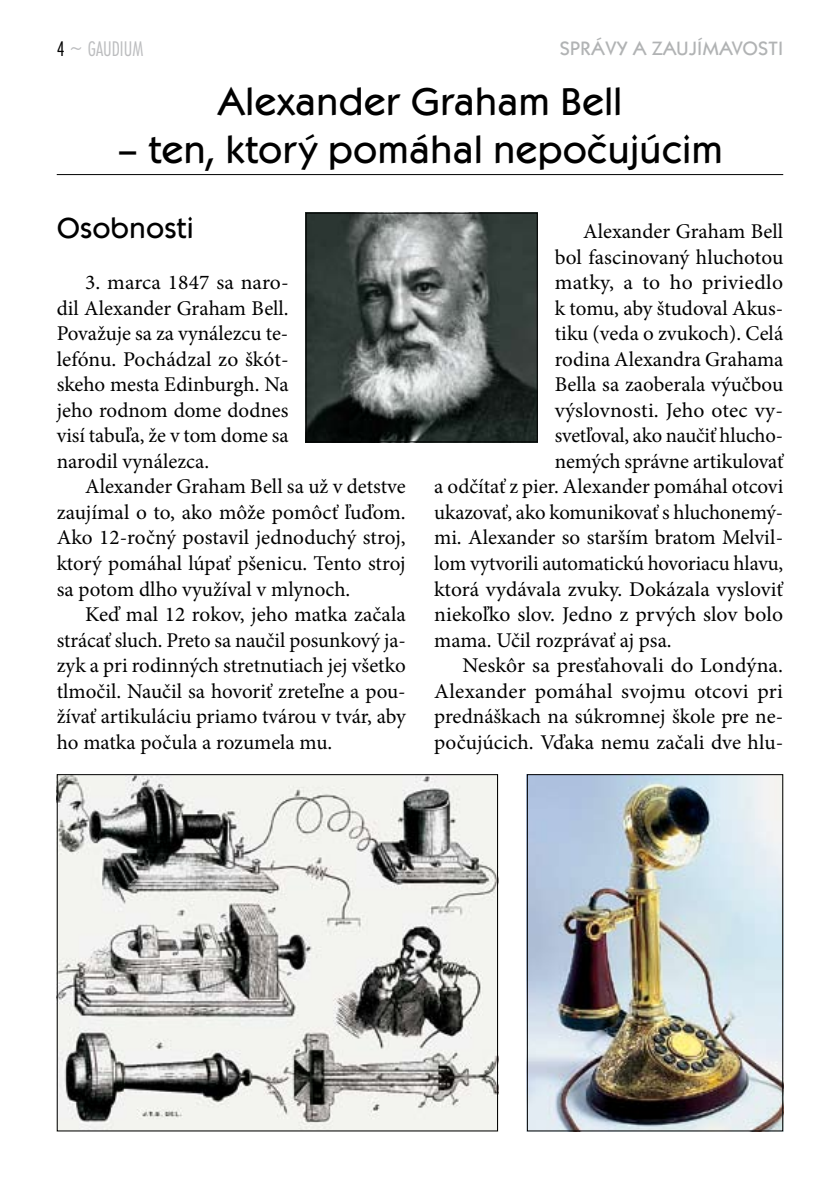
<style>
.page{position:relative;width:840px;height:1191px;background:#fff}
.page>*{position:absolute;margin:0;border:0;box-sizing:border-box;transform-origin:0 0}
.t1{font:500 40px "Kabel Itc TEE";color:#000}
.t2{font:500 30px "Kabel Itc TEE";color:#000}
.t3{font:22px "Futura TEE Ligh Cond";color:#bcbdbf}
.t4{font:21px/25.6px "Minion Pro";color:#000;text-align:justify}
.t5{font:500 20px "Kabel Itc TEE";color:#b1b3b4}
.s1{color:#000}
</style>
<div class="page">
<img style="left:307px;top:215px;width:228px;height:225px">
<div style="left:305px;top:213px;width:232px;height:229px;border:1px solid #000"></div>
<img style="left:528px;top:776px;width:252px;height:353px">
<div style="left:526px;top:774px;width:256px;height:357px;border:1px solid #000"></div>
<img style="left:59px;top:776px;width:436px;height:353px">
<div style="left:57px;top:774px;width:440px;height:357px;border:1px solid #000"></div>
<hr style="left:57px;top:174px;width:725px;height:1px;background:#000">
<p class="t3" style="left:57px;top:36px;width:88px"><span class="s1">4</span> ~ GAUDIUM</p>
<p class="t5" style="left:559px;top:36px;width:225px">Sp rávy a zauj ímavosti</p>
<h1 class="t1" style="left:217px;top:78px;width:406px">Alexander Graham Bell</h1>
<h1 class="t1" style="left:117px;top:126px;width:607px">– ten, ktorý pomáhal nepočujúcim</h1>
<h2 class="t2" style="left:57px;top:211px;width:138px">Osobnosti</h2>
<p class="t4" style="left:57px;top:270px;width:233px;text-indent:28px">3. marca 1847 sa naro&shy;dil Alexander Graham Bell.<br>Považuje sa za vynálezcu te&shy;lefónu. Pochádzal zo škót&shy;skeho mesta Edinburgh. Na jeho rodnom dome dodnes visí tabuľa, že v tom dome sa narodil vynálezca.</p>
<p class="t4" style="left:57px;top:474px;width:350px;text-indent:28px">Alexander Graham Bell sa už v detstve zaujímal o to, ako môže pomôcť ľuďom.<br>Ako 12-ročný postavil jednoduchý stroj, ktorý pomáhal lúpať pšenicu. Tento stroj sa potom dlho využíval v mlynoch.</p>
<p class="t4" style="left:57px;top:601px;width:350px;text-indent:28px">Keď mal 12 rokov, jeho matka začala strácať sluch. Preto sa naučil posunkový ja&shy;zyk a pri rodinných stretnutiach jej všetko tlmočil. Naučil sa hovoriť zreteľne a pou&shy;žívať artikuláciu priamo tvárou v tvár, aby ho matka počula a rozumela mu.</p>
<p class="t4" style="left:583px;top:219px;width:201px">Alexander Graham Bell</p>
<p class="t4" style="left:554px;top:244px;width:230px">bol fascinovaný hluchotou</p>
<p class="t4" style="left:554px;top:270px;width:230px">matky, a to ho priviedlo</p>
<p class="t4" style="left:554px;top:295px;width:230px">k tomu, aby študoval Akus-</p>
<p class="t4" style="left:554px;top:321px;width:230px">tiku (veda o zvukoch). Celá</p>
<p class="t4" style="left:554px;top:346px;width:230px">rodina Alexandra Grahama</p>
<p class="t4" style="left:554px;top:372px;width:230px">Bella sa zaoberala výučbou</p>
<p class="t4" style="left:554px;top:397px;width:230px">výslovnosti. Jeho otec vy-</p>
<p class="t4" style="left:554px;top:423px;width:229px">svetľoval, ako naučiť hlucho-</p>
<p class="t4" style="left:554px;top:448px;width:230px">nemých správne artikulovať</p>
<p class="t4" style="left:434px;top:474px;width:350px">a odčítať z pier. Alexander pomáhal otcovi</p>
<p class="t4" style="left:434px;top:499px;width:350px">ukazovať, ako komunikovať s hluchonemý-</p>
<p class="t4" style="left:434px;top:525px;width:350px">mi. Alexander so starším bratom Melvil-</p>
<p class="t4" style="left:434px;top:550px;width:350px">lom vytvorili automatickú hovoriacu hlavu,</p>
<p class="t4" style="left:434px;top:576px;width:350px">ktorá vydávala zvuky. Dokázala vysloviť</p>
<p class="t4" style="left:434px;top:601px;width:350px">niekoľko slov. Jedno z prvých slov bolo</p>
<p class="t4" style="left:434px;top:627px;width:239px">mama. Učil rozprávať aj psa.</p>
<p class="t4" style="left:462px;top:652px;width:322px">Neskôr sa presťahovali do Londýna.</p>
<p class="t4" style="left:434px;top:678px;width:350px">Alexander pomáhal svojmu otcovi pri</p>
<p class="t4" style="left:434px;top:703px;width:350px">prednáškach na súkromnej škole pre ne-</p>
<p class="t4" style="left:434px;top:729px;width:350px">počujúcich. Vďaka nemu začali dve hlu-</p>
</div>
